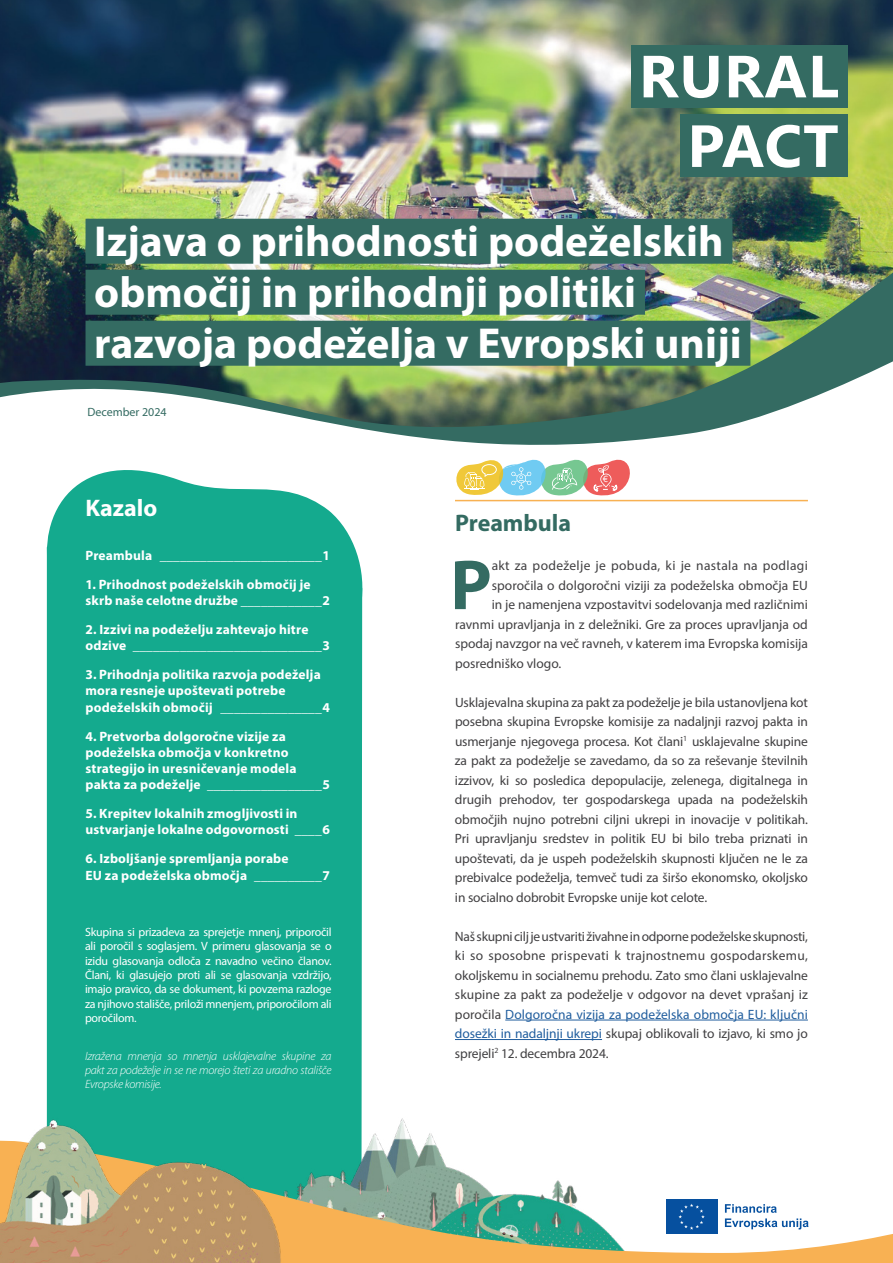
<style>
.page{position:relative;width:893px;height:1263px;background:#fff}
.page>*{position:absolute;margin:0;border:0;box-sizing:border-box;transform-origin:0 0}
.Body_JUSTIFIED_Capital{font:700 71.4px "Myriad Pro";color:#346b62}
.Document_Title{font:700 43.5px/51px "Myriad Pro";color:#fff}
.Title_-_level1{font:700 24px "Myriad Pro";color:#346b62}
.TOC_Content{font:700 24px "Myriad Pro";color:#fff}
.Body_JUSTIFIED{font:13.5px/19.5px "Myriad Pro";letter-spacing:-.01em;color:#414042;text-align:justify}
.t1{font:700 13.5px/16.2px "Myriad Pro";letter-spacing:.01em;color:#fff}
.Body_JUSTIFIED_Capital-2{font:13.5px "Myriad Pro";color:#414042}
.Body_JUSTIFIED_Capital-3{font:13.5px "Myriad Pro";letter-spacing:.025em;color:#414042}
.disclaimer{font:12px/14.4px "Myriad Pro";letter-spacing:-.02em;color:#fff;text-align:justify}
.disclaimer-2{font:italic 300 12px/14.4px "Myriad Pro";letter-spacing:-.02em;color:#fff;text-align:justify}
.t2{font:12px "Myriad Pro";color:#346b62}
.t3{font:8.55px "Arial";color:#fff}
.s1{color:#215e9e}
</style>
<div class="page">
<img style="left:0;top:0;width:893px;height:257px">
<img style="left:0;top:257px;width:893px;height:91px">
<svg style="left:0;top:348px;width:893px;height:154px"></svg>
<div style="left:47px;top:747px;width:315px;height:363px;background:#14aa8e"></div>
<svg style="left:0;top:409px;width:381px;height:338px;fill:#14aa8e"></svg>
<img style="left:182px;top:1052px;width:253px;height:89px">
<svg style="left:287px;top:1141px;width:606px;height:122px"></svg>
<img style="left:0;top:1110px;width:287px;height:153px">
<div style="left:631px;top:45px;width:217px;height:63px;background:#346b62"></div>
<div style="left:680px;top:115px;width:168px;height:62px;background:#346b62"></div>
<svg style="left:644px;top:56px;width:74px;height:42px"></svg>
<svg style="left:729px;top:56px;width:77px;height:41px"></svg>
<svg style="left:813px;top:56px;width:25px;height:41px"></svg>
<svg style="left:692px;top:125px;width:146px;height:43px"></svg>
<div style="left:86px;top:219px;width:646px;height:45px;background:#346b62"></div>
<div style="left:86px;top:270px;width:559px;height:45px;background:#346b62"></div>
<div style="left:86px;top:321px;width:664px;height:45px;background:#346b62"></div>
<hr style="left:455px;top:500px;width:353px;height:1px;background:#f8b153">
<hr style="left:505px;top:1020px;width:303px;height:1px;background:#215e9e">
<hr style="left:455px;top:1039px;width:147px;height:1px;background:#215e9e">
<svg style="left:455px;top:457px;width:176px;height:39px"></svg>
<h1 class="Document_Title" style="left:94px;top:215px;width:649px">Izjava o prihodnosti podeželskih območij in prihodnji politiki razvoja podeželja v Evropski uniji</h1>
<p class="t2" style="left:87px;top:404px;width:81px">December 2024</p>
<h2 class="TOC_Content" style="left:86px;top:492px;width:73px">Kazalo</h2>
<p class="t1" style="left:86px;top:547px;width:246px">Preambula ________________________1</p>
<p class="t1" style="left:86px;top:576px;width:246px">1. Prihodnost podeželskih območij je skrb naše celotne družbe ____________2</p>
<p class="t1" style="left:86px;top:621px;width:246px">2. Izzivi na podeželju zahtevajo hitre odzive ____________________________3</p>
<p class="t1" style="left:86px;top:666px;width:246px">3. Prihodnja politika razvoja podeželja mora resneje upoštevati potrebe podeželskih območij _______________4</p>
<p class="t1" style="left:86px;top:727px;width:246px">4. Pretvorba dolgoročne vizije za podeželska območja v konkretno strategijo in uresničevanje modela pakta za podeželje _________________5</p>
<p class="t1" style="left:86px;top:805px;width:246px">5. Krepitev lokalnih zmogljivosti in ustvarjanje lokalne odgovornosti ____6</p>
<p class="t1" style="left:86px;top:850px;width:246px">6. Izboljšanje spremljanja porabe<br>EU za podeželska območja __________7</p>
<p class="disclaimer" style="left:85px;top:924px;width:248px">Skupina si prizadeva za sprejetje mnenj, priporočil ali poročil s soglasjem. V primeru glasovanja se o izidu glasovanja odloča z navadno večino članov.<br>Člani, ki glasujejo proti ali se glasovanja vzdržijo, imajo pravico, da se dokument, ki povzema razloge za njihovo stališče, priloži mnenjem, priporočilom ali poročilom.</p>
<p class="disclaimer-2" style="left:85px;top:1049px;width:248px">Izražena mnenja so mnenja usklajevalne skupine za pakt za podeželje in se ne morejo šteti za uradno stališče Evropske komisije.</p>
<p class="t3" style="left:603px;top:473px;width:6px">€</p>
<h2 class="Title_-_level1" style="left:455px;top:507px;width:118px">Preambula</h2>
<p class="Body_JUSTIFIED_Capital" style="left:450px;top:538px;width:43px">P</p>
<p class="Body_JUSTIFIED_Capital-3" style="left:492px;top:557px;width:318px">akt za podeželje je pobuda, ki je nastala na podlagi</p>
<p class="Body_JUSTIFIED_Capital-2" style="left:492px;top:577px;width:318px">sporočila o dolgoročni viziji za podeželska območja EU</p>
<p class="Body_JUSTIFIED_Capital-2" style="left:492px;top:596px;width:318px">in je namenjena vzpostavitvi sodelovanja med različnimi</p>
<p class="Body_JUSTIFIED_Capital-2" style="left:455px;top:616px;width:354px">ravnmi upravljanja in z deležniki. Gre za proces upravljanja od</p>
<p class="Body_JUSTIFIED_Capital-2" style="left:455px;top:635px;width:354px">spodaj navzgor na več ravneh, v katerem ima Evropska komisija</p>
<p class="Body_JUSTIFIED_Capital-2" style="left:455px;top:655px;width:108px">posredniško vlogo.</p>
<p class="Body_JUSTIFIED" style="left:455px;top:692px;width:354px">Usklajevalna skupina za pakt za podeželje je bila ustanovljena kot posebna skupina Evropske komisije za nadaljnji razvoj pakta in usmerjanje njegovega procesa. Kot člani<sup>1</sup> usklajevalne skupine za pakt za podeželje se zavedamo, da so za reševanje številnih izzivov, ki so posledica depopulacije, zelenega, digitalnega in drugih prehodov, ter gospodarskega upada na podeželskih območjih nujno potrebni ciljni ukrepi in inovacije v politikah.<br>Pri upravljanju sredstev in politik EU bi bilo treba priznati in upoštevati, da je uspeh podeželskih skupnosti ključen ne le za prebivalce podeželja, temveč tudi za širšo ekonomsko, okoljsko in socialno dobrobit Evropske unije kot celote.</p>
<p class="Body_JUSTIFIED" style="left:455px;top:926px;width:354px">Naš skupni cilj je ustvariti živahne in odporne podeželske skupnosti, ki so sposobne prispevati k trajnostnemu gospodarskemu, okoljskemu in socialnemu prehodu. Zato smo člani usklajevalne skupine za pakt za podeželje v odgovor na devet vprašanj iz poročila <span class="s1">Dolgoročna vizija za podeželska območja EU: ključni dosežki in nadaljnji ukrepi</span> skupaj oblikovali to izjavo, ki smo jo sprejeli<sup>2</sup> 12. decembra 2024.</p>
</div>
